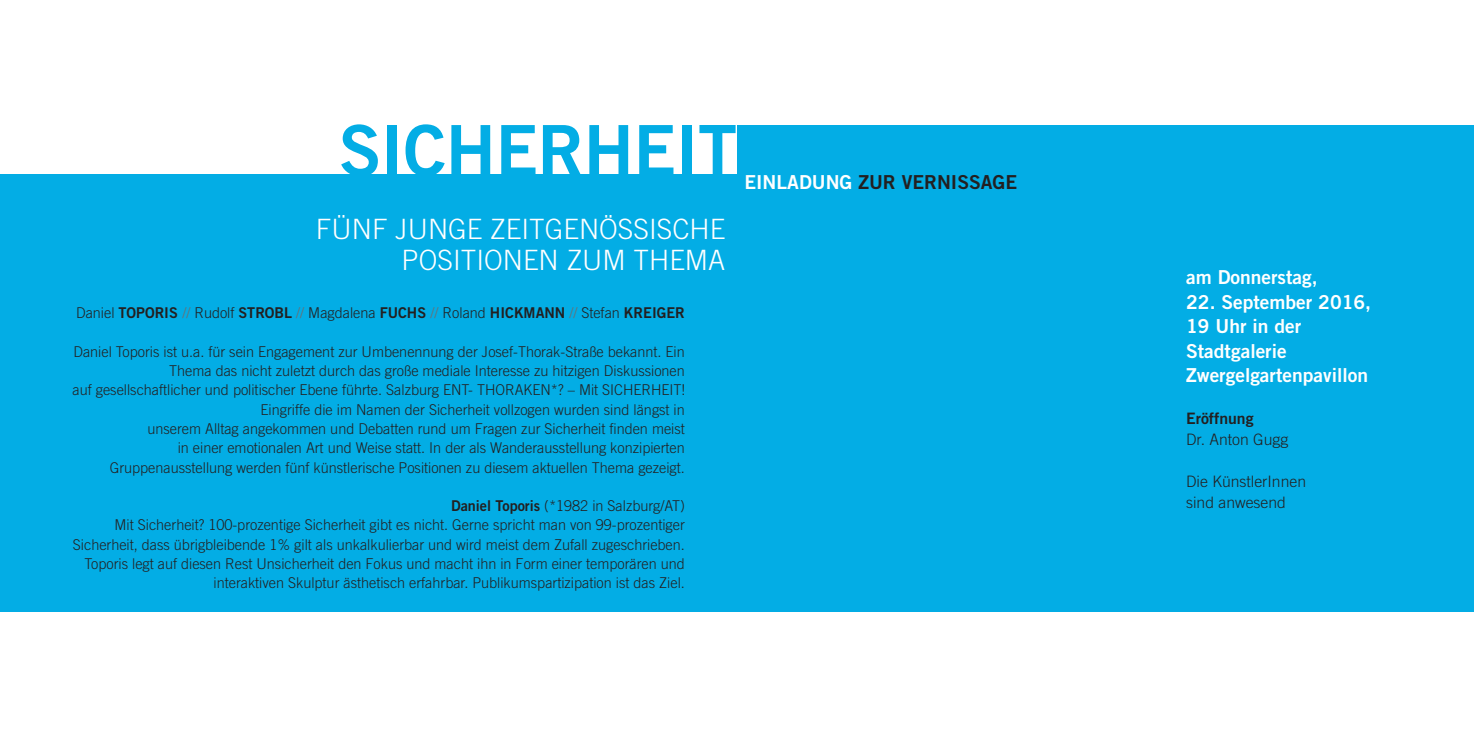
<style>
.page{position:relative;width:1474px;height:737px;background:#fff}
.page>*{position:absolute;margin:0;border:0;box-sizing:border-box;transform-origin:0 0}
.t1{font:70px "Trade Gothic Bold Two";letter-spacing:-.01em;color:#03ade5}
.t2{font:300 28px "Trade Gothic";color:#fff}
.t3{font:19.25px "Trade Gothic Bold Two";color:#fff}
.t4{font:19.25px "Trade Gothic Bold Two";color:#231f20}
.t5{font:300 15.75px "Trade Gothic";color:#231f20}
.t6{font:15.75px "Trade Gothic Bold Two";color:#231f20}
.t7{font:300 14.88px/19.2px "Trade Gothic";color:#231f20;text-align:right}
.s1{color:#fff}
.s2{font-family:"Trade Gothic Bold Two";font-weight:400}
.s3{color:#6c6d70}
</style>
<div class="page">
<div style="left:737px;top:125px;width:736px;height:487px;background:#03ade5"></div>
<div style="left:0;top:175px;width:737px;height:437px;background:#03ade5"></div>
<p class="t1" style="left:339px;top:107px;width:400px">SICHERHEIT</p>
<p class="t2" style="left:316px;top:212px;width:411px">FÜNF JUNGE ZEITGENÖSSISCHE</p>
<p class="t2" style="left:401px;top:243px;width:325px">POSITIONEN ZUM THEMA</p>
<p class="t4" style="left:744px;top:170px;width:274px"><span class="s1">EINLADUNG</span> ZUR VERNISSAGE</p>
<p class="t7" style="left:76px;top:303px;width:610px">Daniel <span class="s2">TOPORIS</span> <span class="s3">//</span> Rudolf <span class="s2">STROBL</span> <span class="s3">//</span> Magdalena <span class="s2">FUCHS</span> <span class="s3">//</span> Roland <span class="s2">HICKMANN</span> <span class="s3">//</span> Stefan <span class="s2">KREIGER</span></p>
<p class="t7" style="left:73px;top:342px;width:613px">Daniel Toporis ist u.a. für sein Engagement zur Umbenennung der Josef-Thorak-Straße bekannt. Ein<br>Thema das nicht zuletzt durch das große mediale Interesse zu hitzigen Diskussionen</p>
<p class="t7" style="left:73px;top:380px;width:614px">auf gesellschaftlicher und politischer Ebene führte. Salzburg ENT- THORAKEN*? – Mit SICHERHEIT!<br>Eingriffe die im Namen der Sicherheit vollzogen wurden sind längst in</p>
<p class="t7" style="left:147px;top:419px;width:539px">unserem Alltag angekommen und Debatten rund um Fragen zur Sicherheit finden meist</p>
<p class="t7" style="left:110px;top:438px;width:576px">in einer emotionalen Art und Weise statt. In der als Wanderausstellung konzipierten<br>Gruppenausstellung werden fünf künstlerische Positionen zu diesem aktuellen Thema gezeigt.</p>
<p class="t7" style="left:451px;top:496px;width:235px"><span class="s2">Daniel Toporis</span> (*1982 in Salzburg/AT)</p>
<p class="t7" style="left:73px;top:515px;width:613px">Mit Sicherheit? 100-prozentige Sicherheit gibt es nicht. Gerne spricht man von 99-prozentiger Sicherheit, dass übrigbleibende 1% gilt als unkalkulierbar und wird meist dem Zufall zugeschrieben.<br>Toporis legt auf diesen Rest Unsicherheit den Fokus und macht ihn in Form einer temporären und interaktiven Skulptur ästhetisch erfahrbar. Publikumspartizipation ist das Ziel.</p>
<p class="t3" style="left:1186px;top:265px;width:133px">am Donnerstag,</p>
<p class="t3" style="left:1186px;top:290px;width:186px">22. September 2016,</p>
<p class="t3" style="left:1186px;top:314px;width:116px">19 Uhr in der</p>
<p class="t3" style="left:1186px;top:339px;width:102px">Stadtgalerie</p>
<p class="t3" style="left:1186px;top:363px;width:183px">Zwergelgartenpavillon</p>
<p class="t6" style="left:1186px;top:409px;width:69px">Eröffnung</p>
<p class="t5" style="left:1186px;top:430px;width:104px">Dr. Anton Gugg</p>
<p class="t5" style="left:1186px;top:472px;width:121px">Die KünstlerInnen</p>
<p class="t5" style="left:1186px;top:493px;width:101px">sind anwesend</p>
</div>
